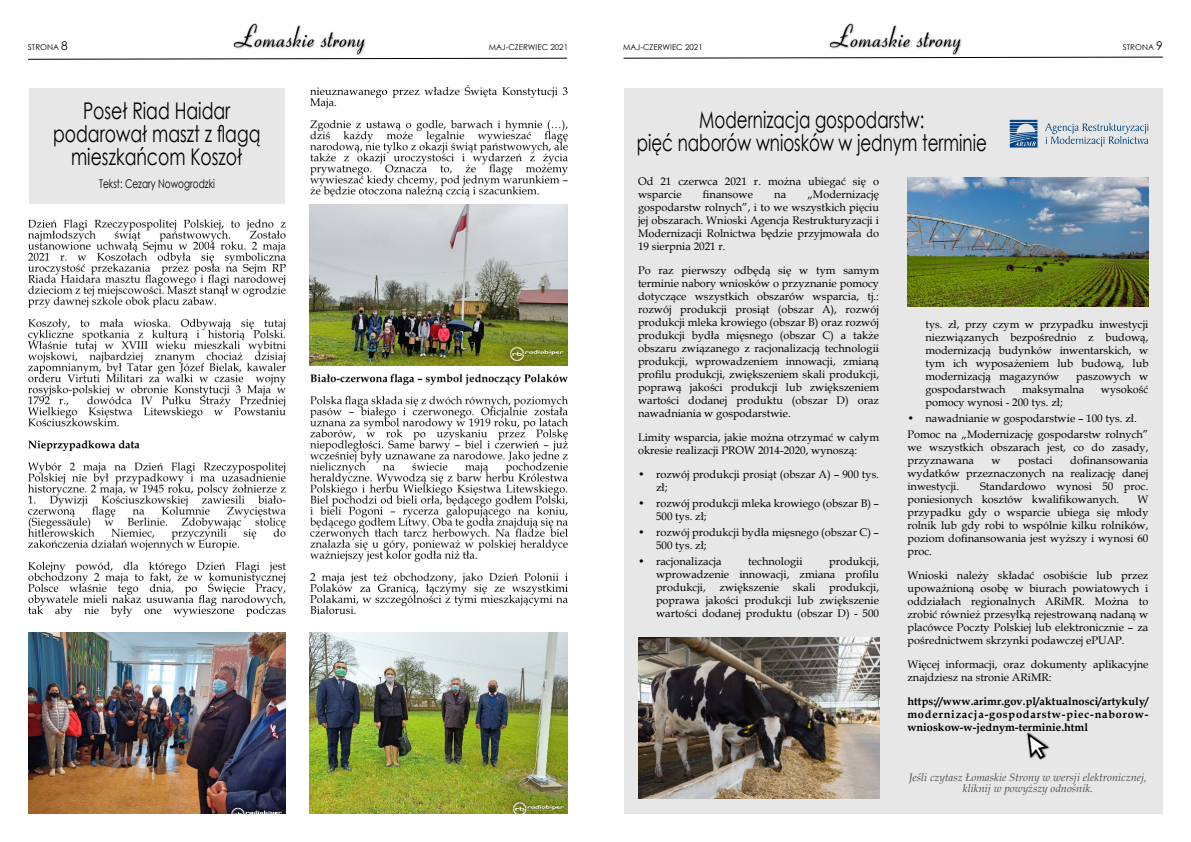
<style>
.page{position:relative;width:1191px;height:842px;background:#fff}
.page>*{position:absolute;margin:0;border:0;box-sizing:border-box;transform-origin:0 0}
.t1{font:23px/23px "Century Gothic";color:#000;text-align:center;scale:.73 1}
.t2{font:23px/23px "Century Gothic";color:#000;text-align:center;scale:.75 1}
.t3{font:12px "Century Gothic";color:#000;scale:.75 1}
.t4{font:11px/13px "Book Antiqua";color:#000}
.t5{font:700 11px/13px "Book Antiqua";color:#000;text-align:justify}
.t6{font:italic 11px/11px "Book Antiqua";color:#4d4d4d;text-align:center}
.t7{font:8px "Century Gothic";color:#000}
.s1{font-size:12px}
</style>
<div class="page">
<svg style="left:28px;top:58px;width:539px;height:2px"></svg>
<img style="left:233px;top:23px;width:133px;height:33px">
<img style="left:28px;top:86px;width:539px;height:530px">
<div style="left:29px;top:88px;width:256px;height:115px;background:#e7e7e7"></div>
<img style="left:310px;top:204px;width:257px;height:161px">
<img style="left:28px;top:632px;width:258px;height:182px">
<img style="left:310px;top:632px;width:257px;height:182px">
<svg style="left:623px;top:57px;width:540px;height:2px"></svg>
<img style="left:829px;top:23px;width:133px;height:33px">
<div style="left:624px;top:88px;width:538px;height:726px;background:#e7e7e7"></div>
<svg style="left:1045px;top:123px;width:103px;height:24px"></svg>
<svg style="left:1009px;top:120px;width:28px;height:28px"></svg>
<img style="left:907px;top:177px;width:241px;height:130px">
<img style="left:638px;top:638px;width:241px;height:160px">
<img style="left:1026px;top:732px;width:24px;height:28px">
<p class="t7" style="left:28px;top:44px;width:41px">STRONA <span class="s1">8</span></p>
<p class="t7" style="left:488px;top:44px;width:81px">MAJ-CZERWIEC 2021</p>
<h1 class="t2" style="left:53px;top:101px;width:278px">Poseł Riad Haidar podarował maszt z flagą mieszkańcom Koszoł</h1>
<p class="t3" style="left:99px;top:179px;width:156px">Tekst: Cezary Nowogrodzki</p>
<p class="t7" style="left:623px;top:44px;width:81px">MAJ-CZERWIEC 2021</p>
<p class="t7" style="left:1122px;top:44px;width:41px">STRONA <span class="s1">9</span></p>
<h1 class="t1" style="left:637px;top:111px;width:481px">Modernizacja gospodarstw:<br>pięć naborów wniosków w jednym terminie</h1>
<p class="t4" style="left:638px;top:176px;width:242px">Od 21 czerwca 2021 r. można ubiegać się o wsparcie</p>
<p class="t4" style="left:638px;top:189px;width:242px;text-align:justify;text-indent:169px">„Modernizację gospodarstw rolnych”, i to we wszystkich pięciu jej obszarach. Wnioski Agencja Restrukturyzacji i Modernizacji Rolnictwa będzie przyjmowała do 19 sierpnia 2021 r.</p>
<p class="t4" style="left:638px;top:265px;width:242px;text-align:justify">Po raz pierwszy odbędą się w tym samym terminie nabory wniosków o przyznanie pomocy dotyczące wszystkich obszarów wsparcia, tj.: rozwój produkcji prosiąt (obszar A), rozwój produkcji mleka krowiego (obszar B) oraz rozwój produkcji bydła mięsnego (obszar C) a także obszaru związanego z racjonalizacją technologii produkcji, wprowadzeniem innowacji, zmianą profilu produkcji, zwiększeniem skali produkcji, poprawą jakości produkcji lub zwiększeniem wartości dodanej produktu (obszar D) oraz nawadniania w gospodarstwie.</p>
<p class="t4" style="left:638px;top:432px;width:242px">Limity wsparcia, jakie można otrzymać w całym okresie realizacji PROW 2014-2020, wynoszą:</p>
<p class="t4" style="left:656px;top:469px;width:224px;text-indent:-18px">• rozwój produkcji prosiąt (obszar A) – 900 tys. zł;</p>
<p class="t4" style="left:656px;top:498px;width:224px;text-indent:-18px">• rozwój produkcji mleka krowiego (obszar B) –<br>500 tys. zł;</p>
<p class="t4" style="left:656px;top:527px;width:224px;text-indent:-18px">• rozwój produkcji bydła mięsnego (obszar C) –<br>500 tys. zł;</p>
<p class="t4" style="left:638px;top:556px;width:85px">• racjonalizacja</p>
<p class="t4" style="left:748px;top:556px;width:56px">technologii</p>
<p class="t4" style="left:703px;top:189px;width:52px">finansowe</p>
<p class="t4" style="left:774px;top:189px;width:13px">na</p>
<p class="t4" style="left:925px;top:319px;width:224px;text-align:justify">tys. zł, przy czym w przypadku inwestycji niezwiązanych bezpośrednio z budową, modernizacją budynków inwentarskich, w tym ich wyposażeniem lub budową, lub modernizacją magazynów</p>
<p class="t4" style="left:1076px;top:371px;width:74px">paszowych w</p>
<p class="t4" style="left:925px;top:384px;width:82px">gospodarstwach</p>
<p class="t4" style="left:1022px;top:384px;width:64px">maksymalna</p>
<p class="t4" style="left:1100px;top:384px;width:49px">wysokość</p>
<p class="t4" style="left:925px;top:397px;width:139px">pomocy wynosi - 200 tys. zł;</p>
<p class="t4" style="left:907px;top:411px;width:242px;line-height:16px">• nawadnianie w gospodarstwie – 100 tys. zł.<br>Pomoc na „Modernizację gospodarstw rolnych”</p>
<p class="t4" style="left:907px;top:442px;width:242px">we wszystkich obszarach jest, co do zasady, przyznawana</p>
<p class="t4" style="left:907px;top:455px;width:242px;text-align:justify;text-indent:163px">dofinansowania wydatków przeznaczonych na realizację danej inwestycji.</p>
<p class="t4" style="left:991px;top:455px;width:11px">w</p>
<p class="t4" style="left:1018px;top:455px;width:36px">postaci</p>
<p class="t4" style="left:907px;top:481px;width:242px;text-indent:73px">Standardowo wynosi 50 proc. poniesionych kosztów kwalifikowanych.</p>
<p class="t4" style="left:907px;top:494px;width:242px;text-align:justify;text-indent:230px">W przypadku gdy o wsparcie ubiega się młody rolnik lub gdy robi to wspólnie kilku rolników, poziom dofinansowania jest wyższy i wynosi 60 proc.</p>
<p class="t4" style="left:907px;top:570px;width:242px;text-align:justify">Wnioski należy składać osobiście lub przez upoważnioną osobę w biurach powiatowych i oddziałach regionalnych ARiMR. Można to zrobić również przesyłką rejestrowaną nadaną w placówce Poczty Polskiej lub elektronicznie – za pośrednictwem skrzynki podawczej ePUAP.</p>
<p class="t4" style="left:907px;top:659px;width:242px">Więcej informacji, oraz dokumenty aplikacyjne znajdziesz na stronie ARiMR:</p>
<p class="t5" style="left:907px;top:696px;width:242px">https://www.arimr.gov.pl/aktualnosci/artykuly/ modernizacja-gospodarstw-piec-naborow&shy;wnioskow-w-jednym-terminie.html</p>
<p class="t6" style="left:909px;top:773px;width:239px">Jeśli czytasz Łomaskie Strony w wersji elektronicznej, kliknĳ w powyższy odnośnik.</p>
<p class="t4" style="left:656px;top:556px;width:224px;text-align:justify;text-indent:173px">produkcji, wprowadzenie innowacji, zmiana profilu produkcji, zwiększenie skali produkcji, poprawa jakości produkcji lub zwiększenie wartości dodanej produktu (obszar D) - 500</p>
</div>
